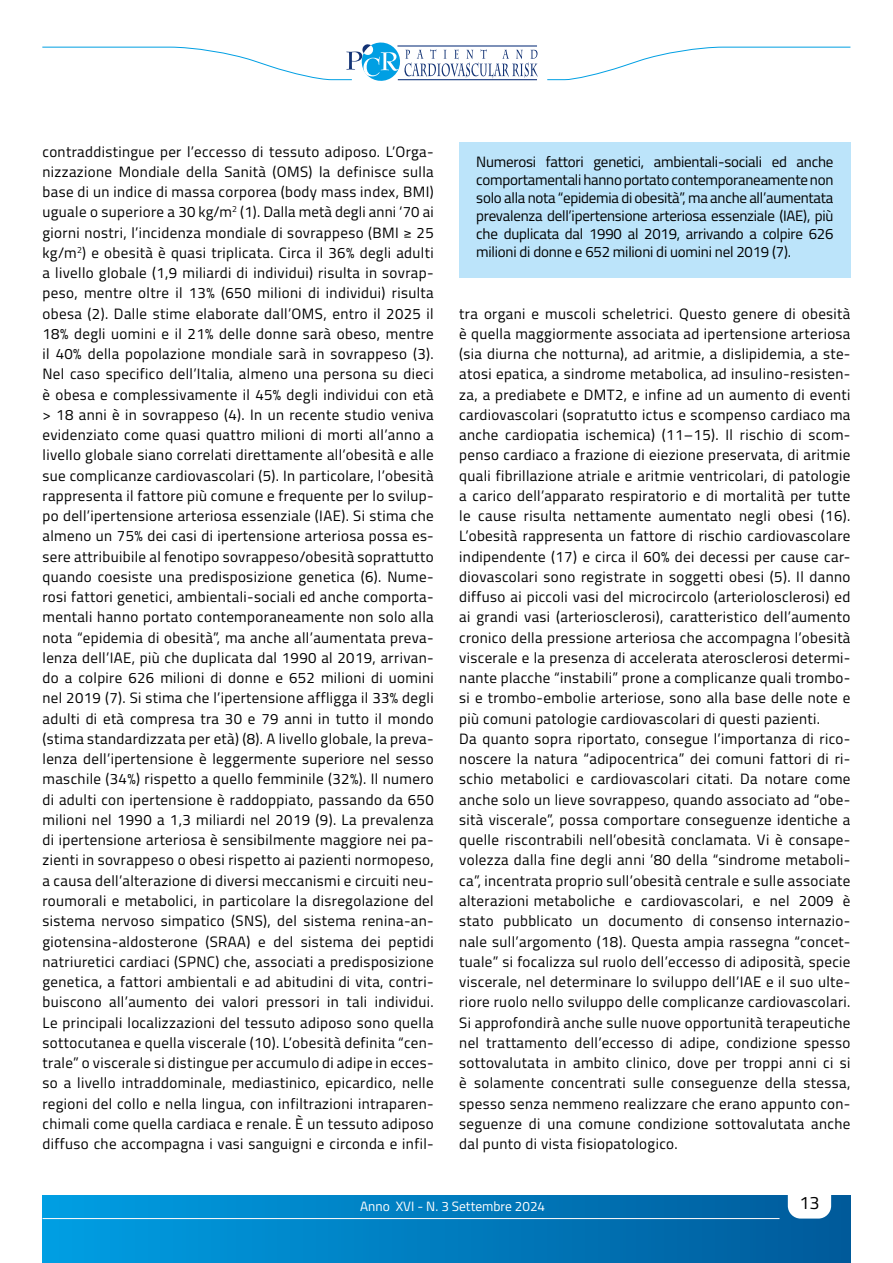
<style>
.page{position:relative;width:893px;height:1263px;background:#fff}
.page>*{position:absolute;margin:0;border:0;box-sizing:border-box;transform-origin:0 0}
.t1{font:18px "Titillium";color:#000}
.t2{font:15px/20.2px "Titillium";letter-spacing:.025em;color:#000;text-align:justify}
.t3{font:13.5px "Titillium";color:#fff}
</style>
<div class="page">
<div style="left:43px;top:1195px;width:807px;height:68px;background:linear-gradient(to right,#019fe3,#015a9a)"></div>
<svg style="left:788px;top:1195px;width:43px;height:23px"></svg>
<hr style="left:43px;top:1218px;width:736px;height:1px;background:#fff">
<svg style="left:547px;top:46px;width:304px;height:34px"></svg>
<svg style="left:42px;top:42px;width:496px;height:39px"></svg>
<div style="left:459px;top:143px;width:391px;height:135px;background:#bce4fa"></div>
<p class="t2" style="left:43px;top:141px;width:393px">contraddistingue per l’eccesso di tessuto adiposo. L’Orga&shy;nizzazione Mondiale della Sanità (OMS) la definisce sulla base di un indice di massa corporea (body mass index, BMI) uguale o superiore a 30 kg/m<sup>2</sup> (1). Dalla metà degli anni ‘70 ai giorni nostri, l’incidenza mondiale di sovrappeso (BMI ≥ 25 kg/m<sup>2</sup>) e obesità è quasi triplicata. Circa il 36% degli adulti a livello globale (1,9 miliardi di individui) risulta in sovrap&shy;peso, mentre oltre il 13% (650 milioni di individui) risulta obesa (2). Dalle stime elaborate dall’OMS, entro il 2025 il 18% degli uomini e il 21% delle donne sarà obeso, mentre il 40% della popolazione mondiale sarà in sovrappeso (3).<br>Nel caso specifico dell’Italia, almeno una persona su dieci è obesa e complessivamente il 45% degli individui con età &gt; 18 anni è in sovrappeso (4). In un recente studio veniva evidenziato come quasi quattro milioni di morti all’anno a livello globale siano correlati direttamente all’obesità e alle sue complicanze cardiovascolari (5). In particolare, l’obesità rappresenta il fattore più comune e frequente per lo svilup&shy;po dell’ipertensione arteriosa essenziale (IAE). Si stima che almeno un 75% dei casi di ipertensione arteriosa possa es&shy;sere attribuibile al fenotipo sovrappeso/obesità soprattutto quando coesiste una predisposizione genetica (6). Nume&shy;rosi fattori genetici, ambientali-sociali ed anche comporta&shy;mentali hanno portato contemporaneamente non solo alla nota “epidemia di obesità”, ma anche all’aumentata preva&shy;lenza dell’IAE, più che duplicata dal 1990 al 2019, arrivan&shy;do a colpire 626 milioni di donne e 652 milioni di uomini nel 2019 (7). Si stima che l’ipertensione affligga il 33% degli adulti di età compresa tra 30 e 79 anni in tutto il mondo (stima standardizzata per età) (8). A livello globale, la preva&shy;lenza dell’ipertensione è leggermente superiore nel sesso maschile (34%) rispetto a quello femminile (32%). Il numero di adulti con ipertensione è raddoppiato, passando da 650 milioni nel 1990 a 1,3 miliardi nel 2019 (9). La prevalenza di ipertensione arteriosa è sensibilmente maggiore nei pa&shy;zienti in sovrappeso o obesi rispetto ai pazienti normopeso, a causa dell’alterazione di diversi meccanismi e circuiti neu&shy;roumorali e metabolici, in particolare la disregolazione del sistema nervoso simpatico (SNS), del sistema renina-an&shy;giotensina-aldosterone (SRAA) e del sistema dei peptidi natriuretici cardiaci (SPNC) che, associati a predisposizione genetica, a fattori ambientali e ad abitudini di vita, contri&shy;buiscono all’aumento dei valori pressori in tali individui.<br>Le principali localizzazioni del tessuto adiposo sono quella sottocutanea e quella viscerale (10). L’obesità definita “cen&shy;trale” o viscerale si distingue per accumulo di adipe in ecces&shy;so a livello intraddominale, mediastinico, epicardico, nelle regioni del collo e nella lingua, con infiltrazioni intraparen&shy;chimali come quella cardiaca e renale. È un tessuto adiposo diffuso che accompagna i vasi sanguigni e circonda e infil-</p>
<p class="t2" style="left:476px;top:152px;width:359px;line-height:18px">Numerosi fattori genetici, ambientali-sociali ed anche comportamentali hanno portato contemporaneamente non solo alla nota “epidemia di obesità”, ma anche all’aumentata prevalenza dell’ipertensione arteriosa essenziale (IAE), più che duplicata dal 1990 al 2019, arrivando a colpire 626 milioni di donne e 652 milioni di uomini nel 2019 (7).</p>
<p class="t2" style="left:459px;top:303px;width:393px;text-align:left">tra organi e muscoli scheletrici. Questo genere di obesità è quella maggiormente associata ad ipertensione arteriosa (sia diurna che notturna), ad aritmie, a dislipidemia, a ste&shy;atosi epatica, a sindrome metabolica, ad insulino-resisten&shy;za, a prediabete e DMT2, e infine ad un aumento di eventi cardiovascolari (sopratutto ictus e scompenso cardiaco ma anche cardiopatia ischemica) (11–15). Il rischio di scom&shy;penso cardiaco a frazione di eiezione preservata, di aritmie quali fibrillazione atriale e aritmie ventricolari, di patologie a carico dell’apparato respiratorio e di mortalità per tutte le cause risulta nettamente aumentato negli obesi (16).<br>L’obesità rappresenta un fattore di rischio cardiovascolare indipendente (17) e circa il 60% dei decessi per cause car&shy;diovascolari sono registrate in soggetti obesi (5). Il danno diffuso ai piccoli vasi del microcircolo (arteriolosclerosi) ed ai grandi vasi (arteriosclerosi), caratteristico dell’aumento cronico della pressione arteriosa che accompagna l’obesità viscerale e la presenza di accelerata aterosclerosi determi&shy;nante placche “instabili” prone a complicanze quali trombo&shy;si e trombo-embolie arteriose, sono alla base delle note e più comuni patologie cardiovascolari di questi pazienti.<br>Da quanto sopra riportato, consegue l’importanza di rico&shy;noscere la natura “adipocentrica” dei comuni fattori di ri&shy;schio metabolici e cardiovascolari citati. Da notare come anche solo un lieve sovrappeso, quando associato ad “obe&shy;sità viscerale”, possa comportare conseguenze identiche a quelle riscontrabili nell’obesità conclamata. Vi è consape&shy;volezza dalla fine degli anni ’80 della “sindrome metaboli&shy;ca”, incentrata proprio sull’obesità centrale e sulle associate alterazioni metaboliche e cardiovascolari, e nel 2009 è stato pubblicato un documento di consenso internazio&shy;nale sull’argomento (18). Questa ampia rassegna “concet&shy;tuale” si focalizza sul ruolo dell’eccesso di adiposità, specie viscerale, nel determinare lo sviluppo dell’IAE e il suo ulte&shy;riore ruolo nello sviluppo delle complicanze cardiovascolari.<br>Si approfondirà anche sulle nuove opportunità terapeutiche nel trattamento dell’eccesso di adipe, condizione spesso sottovalutata in ambito clinico, dove per troppi anni ci si è solamente concentrati sulle conseguenze della stessa, spesso senza nemmeno realizzare che erano appunto con&shy;seguenze di una comune condizione sottovalutata anche dal punto di vista fisiopatologico.</p>
<p class="t3" style="left:360px;top:1196px;width:187px">Anno XVI - N. 3 Settembre 2024</p>
<p class="t1" style="left:799px;top:1189px;width:22px">13</p>
</div>
